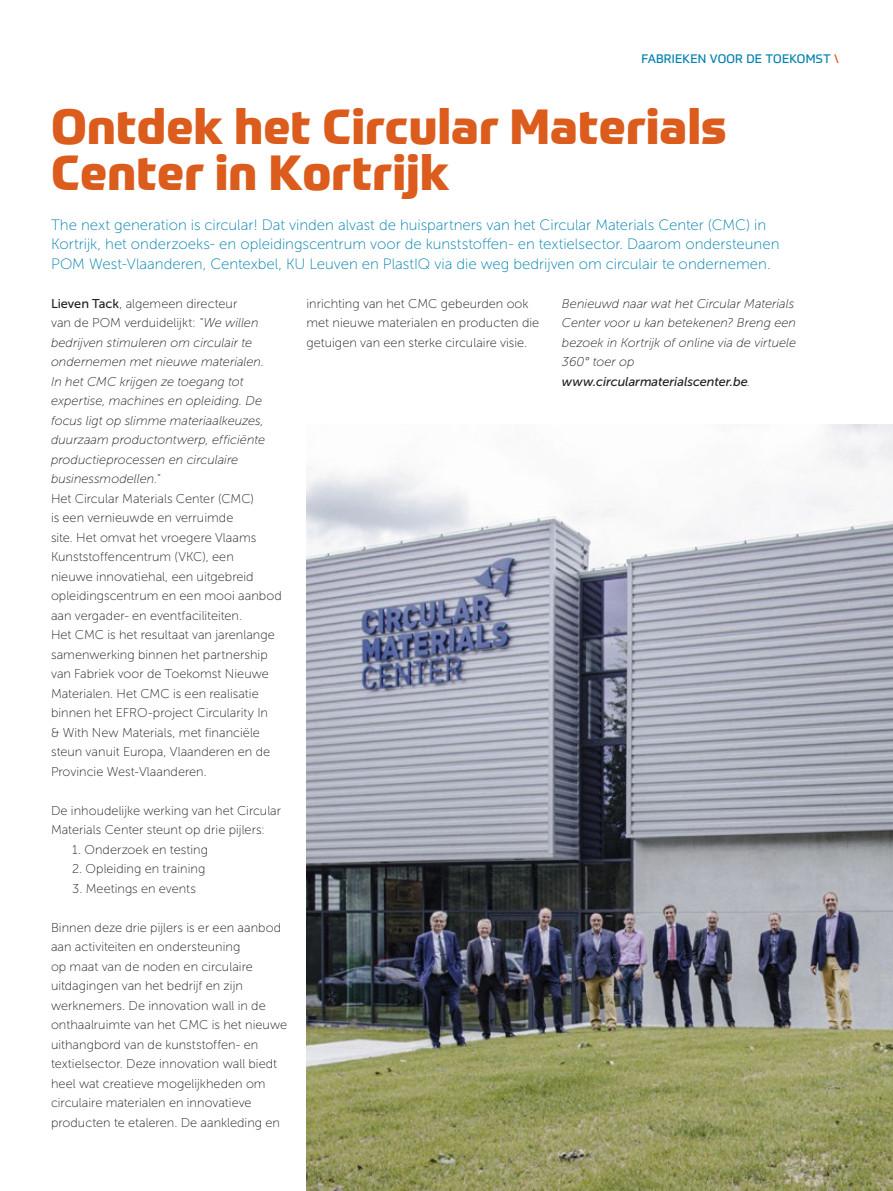
<style>
.page{position:relative;width:893px;height:1191px;background:#fff}
.page>*{position:absolute;margin:0;border:0;box-sizing:border-box;transform-origin:0 0}
._1__Grote_titel{font:800 48px/46.5px "Prometo";letter-spacing:.005em;color:#db5c1c}
._3__Intro{font:15px/19.5px "Museo Sans 100";color:#0081ad}
._5__Body{font:12.75px/19.5px "Museo Sans 100";color:#231f20}
._5__Body-2{font:italic 12.75px/19.5px "Museo Sans 100";color:#231f20}
.aanduiding{font:12px "Prometo";letter-spacing:.02em;color:#0081ad}
.s1{color:#db5c1c}
.s2{font-family:"Museo Sans 500";font-style:normal}
.s3{font-style:normal}
.s4{font-family:"Museo Sans 500"}
</style>
<div class="page">
<img style="left:306px;top:425px;width:587px;height:766px">
<p class="aanduiding" style="left:641px;top:52px;width:199px">FABRIEKEN VOOR DE TOEKOMST <span class="s1">\</span></p>
<p class="_1__Grote_titel" style="left:51px;top:103px;width:677px">Ontdek het Circular Materials<br>Center in Kortrijk</p>
<p class="_3__Intro" style="left:51px;top:215px;width:730px">The next generation is circular! Dat vinden alvast de huispartners van het Circular Materials Center (CMC) in<br>Kortrijk, het onderzoeks- en opleidingscentrum voor de kunststoffen- en textielsector. Daarom ondersteunen<br>POM West-Vlaanderen, Centexbel, KU Leuven en PlastIQ via die weg bedrijven om circulair te ondernemen.</p>
<p class="_5__Body-2" style="left:51px;top:294px;width:216px"><span class="s2">Lieven Tack</span><span class="s3">, algemeen directeur<br>van de POM verduidelijkt:</span> "We willen bedrijven stimuleren om circulair te ondernemen met nieuwe materialen.<br>In het CMC krijgen ze toegang tot expertise, machines en opleiding. De focus ligt op slimme materiaalkeuzes, duurzaam productontwerp, efficiënte productieprocessen en circulaire businessmodellen."</p>
<p class="_5__Body" style="left:51px;top:489px;width:232px">Het Circular Materials Center (CMC)<br>is een vernieuwde en verruimde<br>site. Het omvat het vroegere Vlaams Kunststoffencentrum (VKC), een<br>nieuwe innovatiehal, een uitgebreid opleidingscentrum en een mooi aanbod aan vergader- en eventfaciliteiten.</p>
<p class="_5__Body" style="left:51px;top:625px;width:225px">Het CMC is het resultaat van jarenlange samenwerking binnen het partnership van Fabriek voor de Toekomst Nieuwe Materialen. Het CMC is een realisatie binnen het EFRO-project Circularity In &amp; With New Materials, met financiële steun vanuit Europa, Vlaanderen en de Provincie West-Vlaanderen.</p>
<p class="_5__Body" style="left:51px;top:801px;width:232px">De inhoudelijke werking van het Circular<br>Materials Center steunt op drie pijlers:</p>
<p class="_5__Body" style="left:72px;top:840px;width:137px">1. Onderzoek en testing</p>
<p class="_5__Body" style="left:72px;top:859px;width:135px">2. Opleiding en training</p>
<p class="_5__Body" style="left:72px;top:879px;width:125px">3. Meetings en events</p>
<p class="_5__Body" style="left:51px;top:918px;width:238px">Binnen deze drie pijlers is er een aanbod aan activiteiten en ondersteuning<br>op maat van de noden en circulaire uitdagingen van het bedrijf en zijn werknemers. De innovation wall in de onthaalruimte van het CMC is het nieuwe uithangbord van de kunststoffen- en textielsector. Deze innovation wall biedt heel wat creatieve mogelijkheden om circulaire materialen en innovatieve producten te etaleren. De aankleding en</p>
<p class="_5__Body" style="left:306px;top:294px;width:234px">inrichting van het CMC gebeurden ook met nieuwe materialen en producten die getuigen van een sterke circulaire visie.</p>
<p class="_5__Body-2" style="left:562px;top:294px;width:236px">Benieuwd naar wat het Circular Materials Center voor u kan betekenen? Breng een bezoek in Kortrijk of online via de virtuele 360° toer op <span class="s4">www.circularmaterialscenter.be</span>.</p>
</div>
